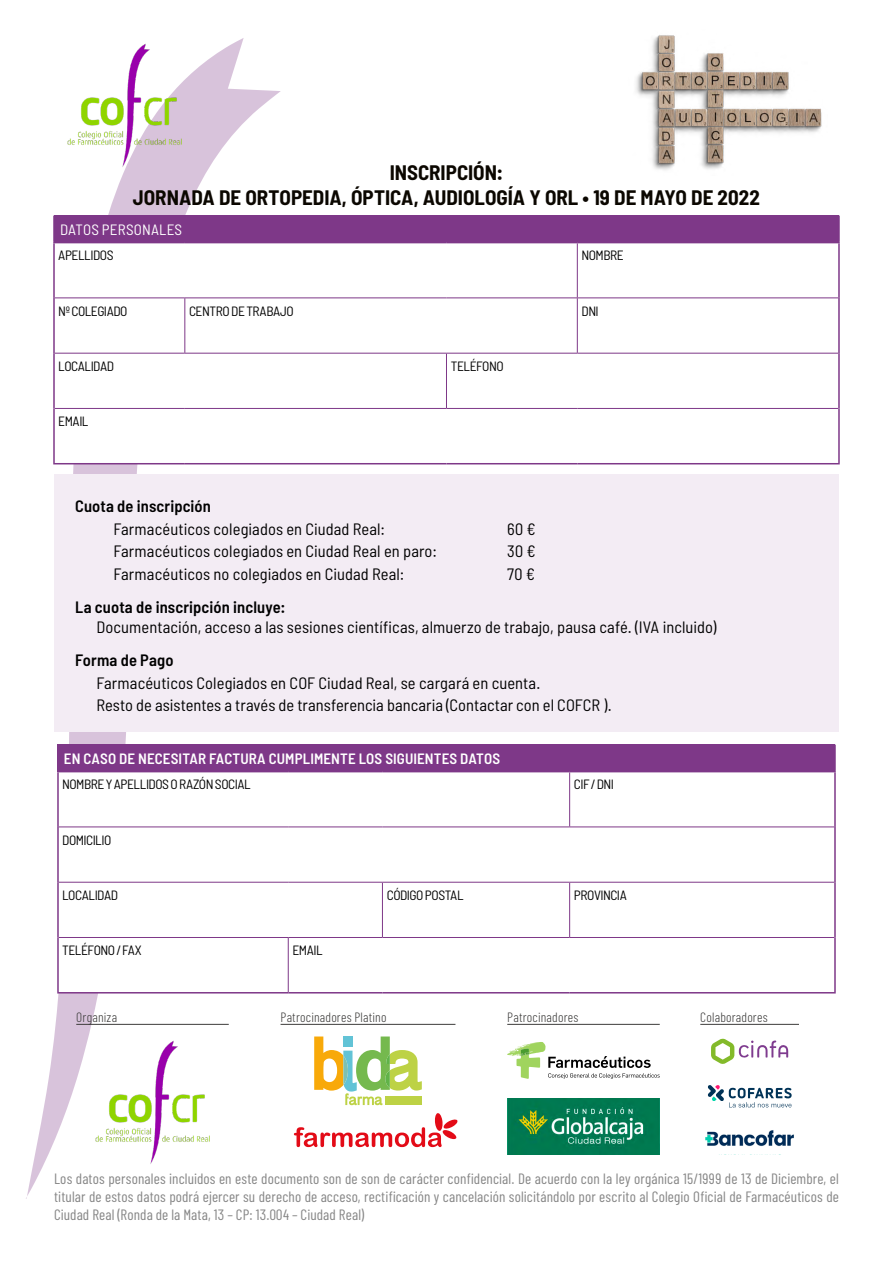
<style>
.page{position:relative;width:893px;height:1263px;background:#fff}
.page>*{position:absolute;margin:0;border:0;box-sizing:border-box;transform-origin:0 0}
.t1{font:700 semi-condensed 21px/25.2px "Barlow";color:#0b0700;text-align:center}
.t2{font:semi-condensed 16.5px/22.5px "Barlow";letter-spacing:.005em;color:#000}
.t3{font:600 semi-condensed 16.5px "Barlow";letter-spacing:.005em;color:#000}
.t4{font:15px/18px "Barlow Condensed";letter-spacing:.01em;color:#868686;text-align:justify}
.t5{font:600 semi-condensed 15px "Barlow";letter-spacing:.005em;color:#fff}
.t6{font:semi-condensed 15px "Barlow";letter-spacing:.015em;color:#fff}
.t7{font:semi-condensed 13.5px "Barlow";letter-spacing:-.035em;color:#000}
.t8{font:300 13.5px "Barlow Condensed";letter-spacing:.015em;color:#3d3c3b}
</style>
<div class="page">
<svg style="left:26px;top:38px;width:255px;height:1161px"></svg>
<img style="left:62px;top:39px;width:124px;height:133px">
<div style="left:54px;top:474px;width:785px;height:258px;background:#f3ecf4"></div>
<div style="left:54px;top:216px;width:785px;height:27px;background:#7e3888"></div>
<svg style="left:55px;top:243px;width:783px;height:220px"></svg>
<hr style="left:53px;top:216px;width:2px;height:26px;background:#7e3888">
<hr style="left:838px;top:216px;width:2px;height:26px;background:#7e3888">
<hr style="left:53px;top:242px;width:132px;height:1px;background:#7e3888">
<hr style="left:53px;top:243px;width:2px;height:55px;background:#7e3888">
<hr style="left:577px;top:242px;width:263px;height:1px;background:#7e3888">
<hr style="left:838px;top:243px;width:2px;height:55px;background:#7e3888">
<hr style="left:53px;top:298px;width:2px;height:55px;background:#7e3888">
<hr style="left:838px;top:298px;width:2px;height:55px;background:#7e3888">
<hr style="left:53px;top:353px;width:2px;height:55px;background:#7e3888">
<hr style="left:838px;top:353px;width:2px;height:55px;background:#7e3888">
<hr style="left:53px;top:408px;width:2px;height:55px;background:#7e3888">
<hr style="left:838px;top:408px;width:2px;height:55px;background:#7e3888">
<hr style="left:53px;top:463px;width:132px;height:1px;background:#7e3888">
<hr style="left:185px;top:463px;width:261px;height:1px;background:#7e3888">
<hr style="left:446px;top:463px;width:131px;height:1px;background:#7e3888">
<hr style="left:577px;top:463px;width:263px;height:1px;background:#7e3888">
<hr style="left:577px;top:243px;width:1px;height:54px;background:#7e3888">
<hr style="left:55px;top:297px;width:130px;height:1px;background:#7e3888">
<hr style="left:185px;top:297px;width:261px;height:1px;background:#7e3888">
<hr style="left:184px;top:298px;width:1px;height:55px;background:#7e3888">
<hr style="left:446px;top:297px;width:131px;height:1px;background:#7e3888">
<hr style="left:577px;top:297px;width:261px;height:1px;background:#7e3888">
<hr style="left:577px;top:298px;width:1px;height:55px;background:#7e3888">
<hr style="left:55px;top:353px;width:130px;height:1px;background:#7e3888">
<hr style="left:185px;top:353px;width:261px;height:1px;background:#7e3888">
<hr style="left:446px;top:353px;width:131px;height:1px;background:#7e3888">
<hr style="left:446px;top:354px;width:1px;height:54px;background:#7e3888">
<hr style="left:577px;top:353px;width:261px;height:1px;background:#7e3888">
<hr style="left:55px;top:408px;width:130px;height:1px;background:#7e3888">
<hr style="left:185px;top:408px;width:261px;height:1px;background:#7e3888">
<hr style="left:446px;top:408px;width:131px;height:1px;background:#7e3888">
<hr style="left:577px;top:408px;width:261px;height:1px;background:#7e3888">
<div style="left:58px;top:745px;width:777px;height:27px;background:#7e3888"></div>
<svg style="left:59px;top:772px;width:775px;height:220px"></svg>
<hr style="left:57px;top:745px;width:2px;height:26px;background:#7e3888">
<hr style="left:834px;top:745px;width:2px;height:26px;background:#7e3888">
<hr style="left:57px;top:771px;width:231px;height:1px;background:#7e3888">
<hr style="left:57px;top:772px;width:2px;height:55px;background:#7e3888">
<hr style="left:570px;top:771px;width:266px;height:1px;background:#7e3888">
<hr style="left:834px;top:772px;width:2px;height:55px;background:#7e3888">
<hr style="left:57px;top:827px;width:2px;height:55px;background:#7e3888">
<hr style="left:834px;top:827px;width:2px;height:55px;background:#7e3888">
<hr style="left:57px;top:882px;width:2px;height:55px;background:#7e3888">
<hr style="left:834px;top:882px;width:2px;height:55px;background:#7e3888">
<hr style="left:57px;top:937px;width:2px;height:55px;background:#7e3888">
<hr style="left:834px;top:937px;width:2px;height:55px;background:#7e3888">
<hr style="left:57px;top:992px;width:231px;height:1px;background:#7e3888">
<hr style="left:288px;top:992px;width:94px;height:1px;background:#7e3888">
<hr style="left:382px;top:992px;width:188px;height:1px;background:#7e3888">
<hr style="left:570px;top:992px;width:266px;height:1px;background:#7e3888">
<hr style="left:569px;top:772px;width:1px;height:54px;background:#7e3888">
<hr style="left:59px;top:826px;width:229px;height:1px;background:#7e3888">
<hr style="left:288px;top:826px;width:94px;height:1px;background:#7e3888">
<hr style="left:382px;top:826px;width:188px;height:1px;background:#7e3888">
<hr style="left:570px;top:826px;width:264px;height:1px;background:#7e3888">
<hr style="left:59px;top:882px;width:229px;height:1px;background:#7e3888">
<hr style="left:288px;top:882px;width:94px;height:1px;background:#7e3888">
<hr style="left:382px;top:882px;width:188px;height:1px;background:#7e3888">
<hr style="left:382px;top:882px;width:1px;height:55px;background:#7e3888">
<hr style="left:570px;top:882px;width:264px;height:1px;background:#7e3888">
<hr style="left:569px;top:882px;width:1px;height:55px;background:#7e3888">
<hr style="left:59px;top:937px;width:229px;height:1px;background:#7e3888">
<hr style="left:288px;top:937px;width:94px;height:1px;background:#7e3888">
<hr style="left:288px;top:938px;width:1px;height:54px;background:#7e3888">
<hr style="left:382px;top:937px;width:188px;height:1px;background:#7e3888">
<hr style="left:570px;top:937px;width:264px;height:1px;background:#7e3888">
<img style="left:636px;top:35px;width:186px;height:135px">
<svg style="left:711px;top:1038px;width:77px;height:26px"></svg>
<svg style="left:708px;top:1085px;width:84px;height:22px"></svg>
<img style="left:705px;top:1130px;width:89px;height:25px">
<div style="left:713px;top:1148px;width:76px;height:6px;background:#fff"></div>
<hr style="left:700px;top:1024px;width:99px;height:1px;background:#3d3c3b">
<svg style="left:507px;top:1042px;width:153px;height:37px"></svg>
<img style="left:507px;top:1099px;width:153px;height:55px">
<hr style="left:507px;top:1024px;width:153px;height:1px;background:#3d3c3b">
<svg style="left:294px;top:1113px;width:164px;height:34px"></svg>
<svg style="left:314px;top:1036px;width:108px;height:69px"></svg>
<hr style="left:281px;top:1024px;width:174px;height:1px;background:#3d3c3b">
<img style="left:90px;top:1035px;width:125px;height:134px">
<hr style="left:76px;top:1024px;width:153px;height:1px;background:#3d3c3b">
<p class="t1" style="left:133px;top:160px;width:629px">INSCRIPCIÓN:<br>JORNADA DE ORTOPEDIA, ÓPTICA, AUDIOLOGÍA Y ORL • 19 DE MAYO DE 2022</p>
<p class="t6" style="left:60px;top:220px;width:124px">DATOS PERSONALES</p>
<p class="t7" style="left:58px;top:247px;width:57px">APELLIDOS</p>
<p class="t7" style="left:582px;top:247px;width:44px">NOMBRE</p>
<p class="t7" style="left:58px;top:302px;width:71px">Nº COLEGIADO</p>
<p class="t7" style="left:189px;top:302px;width:106px">CENTRO DE TRABAJO</p>
<p class="t7" style="left:582px;top:302px;width:19px">DNI</p>
<p class="t7" style="left:58px;top:358px;width:57px">LOCALIDAD</p>
<p class="t7" style="left:451px;top:358px;width:54px">TELÉFONO</p>
<p class="t7" style="left:58px;top:413px;width:32px">EMAIL</p>
<p class="t3" style="left:75px;top:496px;width:137px">Cuota de inscripción</p>
<p class="t2" style="left:114px;top:517px;width:273px">Farmacéuticos colegiados en Ciudad Real:</p>
<p class="t2" style="left:507px;top:517px;width:30px">60 €</p>
<p class="t2" style="left:114px;top:539px;width:325px">Farmacéuticos colegiados en Ciudad Real en paro:</p>
<p class="t2" style="left:507px;top:539px;width:30px">30 €</p>
<p class="t2" style="left:114px;top:562px;width:292px">Farmacéuticos no colegiados en Ciudad Real:</p>
<p class="t2" style="left:507px;top:562px;width:29px">70 €</p>
<p class="t3" style="left:75px;top:597px;width:212px">La cuota de inscripción incluye:</p>
<p class="t2" style="left:97px;top:615px;width:621px">Documentación, acceso a las sesiones científicas, almuerzo de trabajo, pausa café. (IVA incluido)</p>
<p class="t3" style="left:75px;top:650px;width:100px">Forma de Pago</p>
<p class="t2" style="left:97px;top:671px;width:517px">Farmacéuticos Colegiados en COF Ciudad Real, se cargará en cuenta.<br>Resto de asistentes a través de transferencia bancaria (Contactar con el COFCR ).</p>
<p class="t5" style="left:64px;top:749px;width:438px">EN CASO DE NECESITAR FACTURA CUMPLIMENTE LOS SIGUIENTES DATOS</p>
<p class="t7" style="left:62px;top:776px;width:190px">NOMBRE Y APELLIDOS O RAZÓN SOCIAL</p>
<p class="t7" style="left:574px;top:776px;width:42px">CIF / DNI</p>
<p class="t7" style="left:62px;top:831px;width:51px">DOMICILIO</p>
<p class="t7" style="left:62px;top:887px;width:57px">LOCALIDAD</p>
<p class="t7" style="left:387px;top:887px;width:78px">CÓDIGO POSTAL</p>
<p class="t7" style="left:574px;top:887px;width:55px">PROVINCIA</p>
<p class="t7" style="left:62px;top:942px;width:81px">TELÉFONO / FAX</p>
<p class="t7" style="left:292px;top:942px;width:32px">EMAIL</p>
<p class="t8" style="left:76px;top:1009px;width:42px">Organiza</p>
<p class="t8" style="left:281px;top:1009px;width:108px">Patrocinadores Platino</p>
<p class="t8" style="left:507px;top:1009px;width:73px">Patrocinadores</p>
<p class="t8" style="left:700px;top:1009px;width:69px">Colaboradores</p>
<p class="t4" style="left:54px;top:1170px;width:786px">Los datos personales incluidos en este documento son de son de carácter confidencial. De acuerdo con la ley orgánica 15/1999 de 13 de Diciembre, el titular de estos datos podrá ejercer su derecho de acceso, rectificación y cancelación solicitándolo por escrito al Colegio Oficial de Farmacéuticos de Ciudad Real (Ronda de la Mata, 13 – CP: 13.004 – Ciudad Real)</p>
</div>
